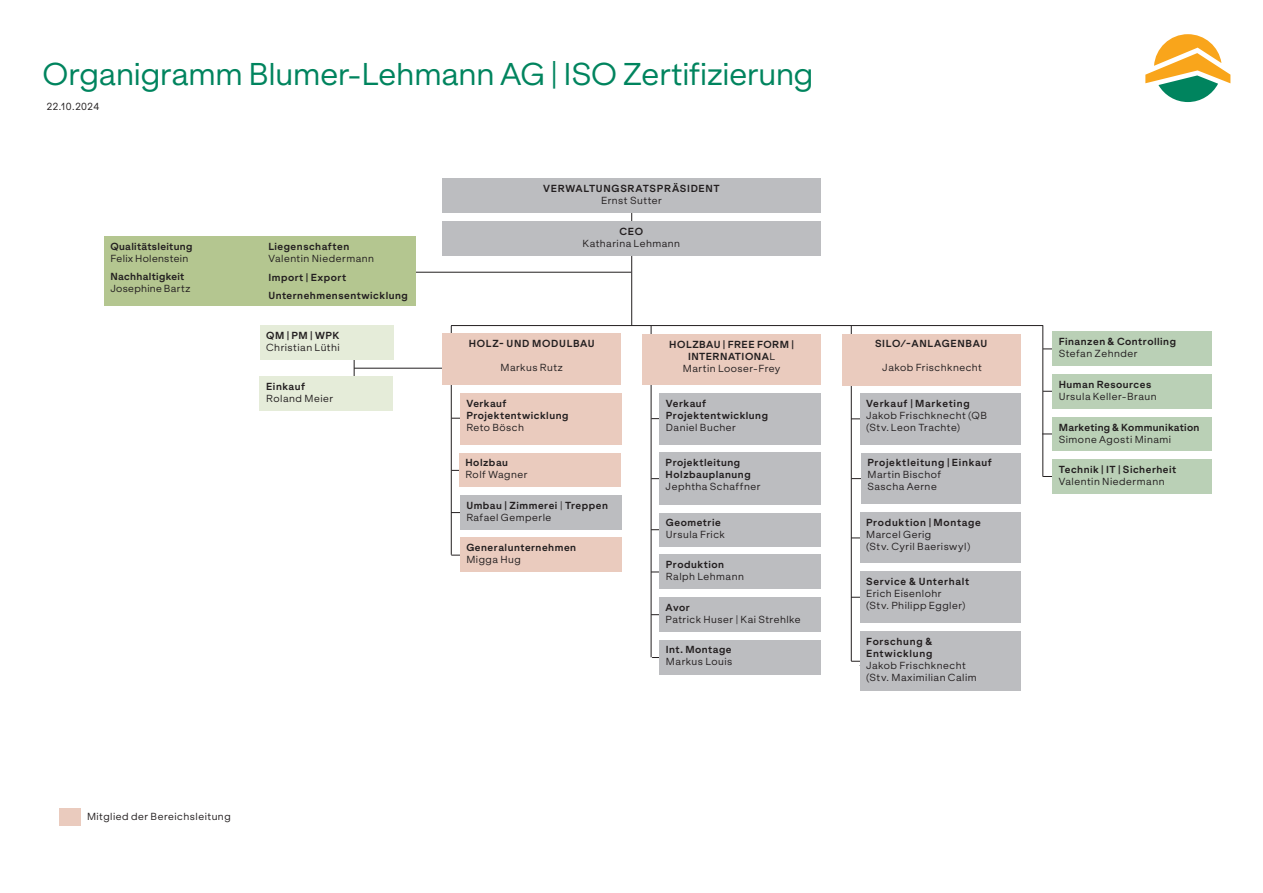
<style>
.page{position:relative;width:1263px;height:893px;background:#fff}
.page>*{position:absolute;margin:0;border:0;box-sizing:border-box;transform-origin:0 0}
.t1{font:30px "ES Klarheit Grotesk";letter-spacing:-.005em;color:#00845e}
.t2{font:9.75px/12px "ES Klarheit Grotesk";letter-spacing:.05em;color:#231f20}
.t3{font:700 9.75px/12px "ES Klarheit Grotesk";letter-spacing:.055em;color:#231f20}
.t4{font:700 9.75px/12px "ES Klarheit Grotesk";letter-spacing:.075em;color:#231f20}
.t5{font:700 9.75px "ES Klarheit Grotesk";letter-spacing:.03em;color:#231f20}
.t6{font:9.75px "ES Klarheit Grotesk";letter-spacing:.03em;color:#231f20}
.s1{font-weight:400}
</style>
<div class="page">
<hr style="left:451px;top:325px;width:592px;height:1px;background:#231f20">
<hr style="left:354px;top:272px;width:277px;height:1px;background:#231f20">
<svg style="left:1145px;top:34px;width:85px;height:68px"></svg>
<hr style="left:1043px;top:391px;width:59px;height:1px;background:#231f20">
<hr style="left:1042px;top:434px;width:59px;height:1px;background:#231f20">
<hr style="left:1043px;top:349px;width:59px;height:1px;background:#231f20">
<hr style="left:1043px;top:476px;width:59px;height:1px;background:#231f20">
<hr style="left:631px;top:187px;width:1px;height:138px;background:#231f20">
<hr style="left:354px;top:368px;width:88px;height:1px;background:#231f20">
<hr style="left:451px;top:555px;width:58px;height:1px;background:#231f20">
<hr style="left:451px;top:512px;width:51px;height:1px;background:#231f20">
<hr style="left:451px;top:470px;width:52px;height:1px;background:#231f20">
<hr style="left:451px;top:418px;width:52px;height:1px;background:#231f20">
<hr style="left:451px;top:326px;width:1px;height:229px;background:#231f20">
<hr style="left:851px;top:661px;width:59px;height:1px;background:#231f20">
<hr style="left:851px;top:597px;width:59px;height:1px;background:#231f20">
<hr style="left:851px;top:538px;width:59px;height:1px;background:#231f20">
<hr style="left:851px;top:419px;width:59px;height:1px;background:#231f20">
<hr style="left:851px;top:478px;width:59px;height:1px;background:#231f20">
<hr style="left:851px;top:326px;width:1px;height:335px;background:#231f20">
<hr style="left:652px;top:657px;width:58px;height:1px;background:#231f20">
<hr style="left:651px;top:529px;width:58px;height:1px;background:#231f20">
<hr style="left:651px;top:326px;width:1px;height:331px;background:#231f20">
<div style="left:442px;top:221px;width:379px;height:34px;background:#bcbdc0"></div>
<div style="left:442px;top:179px;width:379px;height:34px;background:#bcbdc0"></div>
<div style="left:842px;top:334px;width:178px;height:51px;background:#eacbbe"></div>
<div style="left:104px;top:237px;width:312px;height:69px;background:#b4c690"></div>
<div style="left:442px;top:334px;width:179px;height:51px;background:#eacbbe"></div>
<div style="left:642px;top:334px;width:179px;height:51px;background:#eacbbe"></div>
<hr style="left:651px;top:614px;width:58px;height:1px;background:#231f20">
<hr style="left:651px;top:572px;width:58px;height:1px;background:#231f20">
<hr style="left:651px;top:478px;width:59px;height:1px;background:#231f20">
<hr style="left:651px;top:418px;width:59px;height:1px;background:#231f20">
<div style="left:60px;top:808px;width:21px;height:17px;background:#eacbbe"></div>
<div style="left:860px;top:393px;width:160px;height:51px;background:#bcbdc0"></div>
<div style="left:861px;top:453px;width:159px;height:51px;background:#bcbdc0"></div>
<div style="left:860px;top:512px;width:160px;height:51px;background:#bcbdc0"></div>
<div style="left:860px;top:572px;width:160px;height:51px;background:#bcbdc0"></div>
<div style="left:860px;top:631px;width:160px;height:60px;background:#bcbdc0"></div>
<div style="left:659px;top:453px;width:161px;height:52px;background:#bcbdc0"></div>
<div style="left:659px;top:555px;width:162px;height:34px;background:#bcbdc0"></div>
<div style="left:659px;top:640px;width:162px;height:35px;background:#bcbdc0"></div>
<div style="left:659px;top:393px;width:162px;height:51px;background:#bcbdc0"></div>
<div style="left:659px;top:513px;width:162px;height:33px;background:#bcbdc0"></div>
<div style="left:659px;top:597px;width:161px;height:34px;background:#bcbdc0"></div>
<div style="left:460px;top:495px;width:161px;height:35px;background:#bcbdc0"></div>
<div style="left:459px;top:453px;width:161px;height:34px;background:#eacbbe"></div>
<div style="left:460px;top:538px;width:161px;height:34px;background:#eacbbe"></div>
<div style="left:460px;top:393px;width:161px;height:52px;background:#eacbbe"></div>
<hr style="left:354px;top:338px;width:1px;height:64px;background:#231f20">
<div style="left:260px;top:326px;width:134px;height:34px;background:#e5ecd9"></div>
<div style="left:260px;top:377px;width:133px;height:34px;background:#e5ecd9"></div>
<div style="left:1052px;top:332px;width:160px;height:34px;background:#bad0b6"></div>
<div style="left:1052px;top:374px;width:160px;height:34px;background:#bad0b6"></div>
<div style="left:1052px;top:417px;width:160px;height:34px;background:#bad0b6"></div>
<div style="left:1052px;top:459px;width:160px;height:34px;background:#bad0b6"></div>
<hr style="left:1042px;top:326px;width:1px;height:151px;background:#231f20">
<h1 class="t1" style="left:43px;top:49px;width:772px">Organigramm Blumer-Lehmann AG | ISO Zertifizierung</h1>
<p class="t2" style="left:47px;top:99px;width:54px">22.10.2024</p>
<p class="t5" style="left:110px;top:238px;width:83px">Qualitätsleitung</p>
<p class="t6" style="left:110px;top:250px;width:79px">Felix Holenstein</p>
<p class="t5" style="left:110px;top:269px;width:76px">Nachhaltigkeit</p>
<p class="t6" style="left:110px;top:281px;width:82px">Josephine Bartz</p>
<p class="t3" style="left:268px;top:240px;width:83px">Liegenschaften</p>
<p class="t2" style="left:268px;top:252px;width:107px">Valentin Niedermann</p>
<p class="t3" style="left:268px;top:267px;width:141px;line-height:18.5px">Import | Export<br>Unternehmensentwicklung</p>
<p class="t3" style="left:266px;top:329px;width:75px">QM | PM | WPK</p>
<p class="t2" style="left:266px;top:341px;width:75px">Christian Lüthi</p>
<p class="t3" style="left:266px;top:380px;width:40px">Einkauf</p>
<p class="t2" style="left:266px;top:392px;width:68px">Roland Meier</p>
<p class="t2" style="left:87px;top:809px;width:145px">Mitglied der Bereichsleitung</p>
<p class="t3" style="left:543px;top:182px;width:178px">VERWALTUNGSRATSPRÄSIDENT</p>
<p class="t2" style="left:601px;top:194px;width:62px">Ernst Sutter</p>
<p class="t3" style="left:620px;top:224px;width:25px">CEO</p>
<p class="t2" style="left:583px;top:236px;width:99px">Katharina Lehmann</p>
<p class="t4" style="left:469px;top:337px;width:127px">HOLZ- UND MODULBAU</p>
<p class="t2" style="left:500px;top:361px;width:64px">Markus Rutz</p>
<p class="t3" style="left:466px;top:396px;width:104px">Verkauf<br>Projektentwicklung</p>
<p class="t2" style="left:466px;top:420px;width:59px">Reto Bösch</p>
<p class="t3" style="left:465px;top:456px;width:44px">Holzbau</p>
<p class="t2" style="left:465px;top:468px;width:64px">Rolf Wagner</p>
<p class="t3" style="left:466px;top:498px;width:143px">Umbau | Zimmerei <span class="s1">|</span> Treppen<br><span class="s1">Rafael Gemperle</span></p>
<p class="t3" style="left:466px;top:541px;width:111px">Generalunternehmen</p>
<p class="t2" style="left:466px;top:553px;width:56px">Migga Hug</p>
<p class="t3" style="left:669px;top:337px;width:126px;text-align:center">HOLZBAU | FREE FORM |<br>INTERNATIONA<span class="s1">L<br>Martin Looser-Frey</span></p>
<p class="t3" style="left:666px;top:396px;width:104px">Verkauf<br>Projektentwicklung</p>
<p class="t2" style="left:666px;top:420px;width:72px">Daniel Bucher</p>
<p class="t3" style="left:666px;top:456px;width:87px">Projektleitung<br>Holzbauplanung</p>
<p class="t2" style="left:666px;top:480px;width:96px">Jephtha Schaffner</p>
<p class="t3" style="left:666px;top:516px;width:56px">Geometrie</p>
<p class="t2" style="left:666px;top:528px;width:60px">Ursula Frick</p>
<p class="t3" style="left:666px;top:558px;width:60px">Produktion</p>
<p class="t2" style="left:666px;top:570px;width:80px">Ralph Lehmann</p>
<p class="t3" style="left:666px;top:600px;width:26px">Avor</p>
<p class="t2" style="left:666px;top:612px;width:137px">Patrick Huser | Kai Strehlke</p>
<p class="t3" style="left:666px;top:643px;width:67px">Int. Montage</p>
<p class="t2" style="left:666px;top:655px;width:68px">Markus Louis</p>
<p class="t3" style="left:875px;top:337px;width:114px">SILO/-ANLAGENBAU</p>
<p class="t2" style="left:882px;top:361px;width:101px">Jakob Frischknecht</p>
<p class="t3" style="left:866px;top:396px;width:105px">Verkauf | Marketing</p>
<p class="t2" style="left:866px;top:408px;width:123px">Jakob Frischknecht (QB (Stv. Leon Trachte)</p>
<p class="t3" style="left:867px;top:456px;width:126px">Projektleitung | Einkauf</p>
<p class="t2" style="left:867px;top:468px;width:75px">Martin Bischof<br>Sascha Aerne</p>
<p class="t4" style="left:866px;top:515px;width:116px">Produktion | Montage</p>
<p class="t2" style="left:866px;top:527px;width:106px">Marcel Gerig<br>(Stv. Cyril Baeriswyl)</p>
<p class="t4" style="left:866px;top:574px;width:105px">Service &amp; Unterhalt</p>
<p class="t2" style="left:866px;top:586px;width:101px">Erich Eisenlohr (Stv. Philipp Eggler)</p>
<p class="t4" style="left:866px;top:634px;width:68px">Forschung &amp;<br>Entwicklung</p>
<p class="t2" style="left:866px;top:658px;width:112px">Jakob Frischknecht (Stv. Maximilian Calim</p>
<p class="t3" style="left:1059px;top:335px;width:119px">Finanzen &amp; Controlling</p>
<p class="t2" style="left:1059px;top:347px;width:80px">Stefan Zehnder</p>
<p class="t3" style="left:1059px;top:377px;width:94px">Human Resources</p>
<p class="t2" style="left:1059px;top:389px;width:99px">Ursula Keller-Braun</p>
<p class="t5" style="left:1059px;top:419px;width:142px">Marketing &amp; Kommunikation</p>
<p class="t2" style="left:1059px;top:432px;width:114px">Simone Agosti Minami</p>
<p class="t3" style="left:1059px;top:462px;width:119px">Technik | IT | Sicherheit</p>
<p class="t2" style="left:1059px;top:474px;width:107px">Valentin Niedermann</p>
</div>
